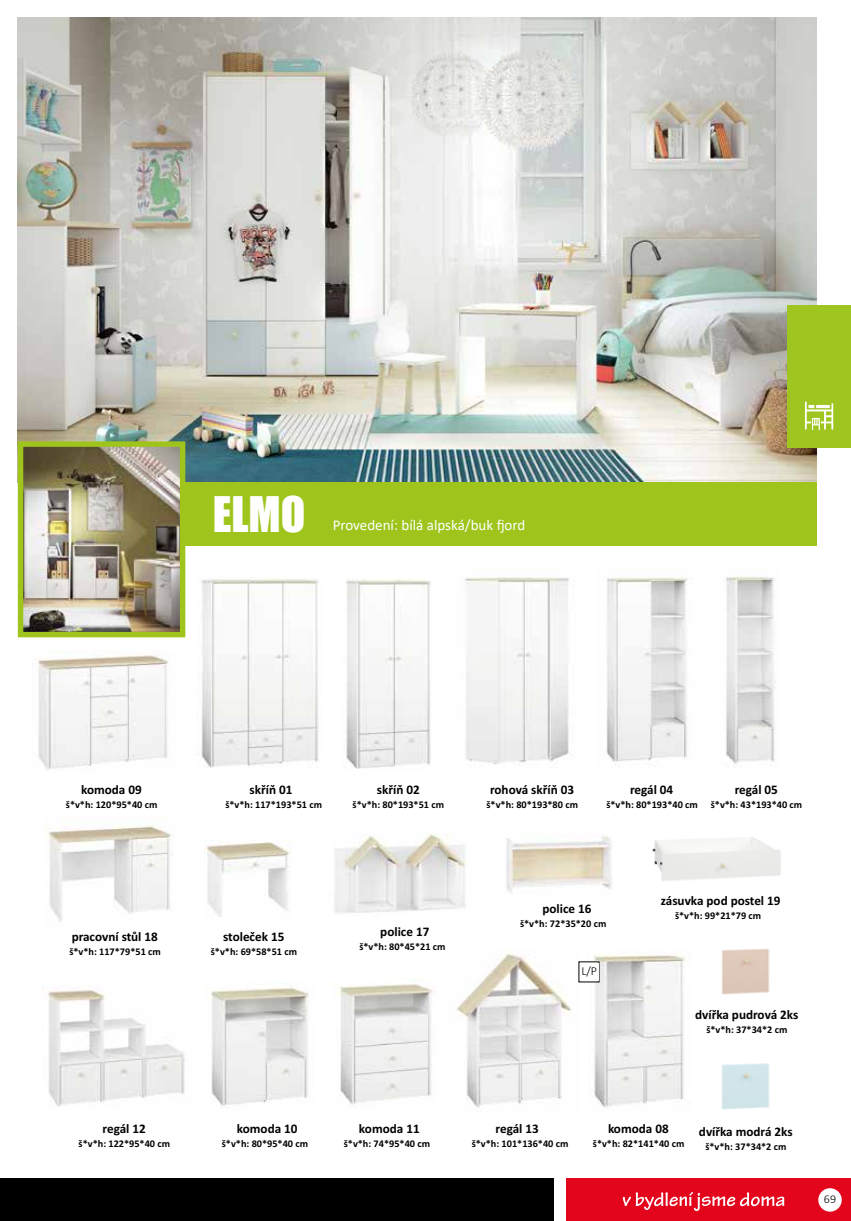
<style>
.page{position:relative;width:851px;height:1221px;background:#fff}
.page>*{position:absolute;margin:0;border:0;box-sizing:border-box;transform-origin:0 0}
.t1{font:45px "Impact";color:#fff}
.t2{font:15px "Calibri";color:#fff}
.t3{font:700 13.2px "Calibri";color:#000}
.t4{font:300 12.3px "Calibri";color:#000}
.t5{font:300 12px "Calibri";color:#000}
.t6{font:700 10.2px "Calibri";color:#000}
</style>
<div class="page">
<div style="left:566px;top:1178px;width:284px;height:42px;background:#e3051b"></div>
<svg style="left:622px;top:1192px;width:162px;height:18px"></svg>
<div style="left:0;top:1178px;width:553px;height:42px;background:#000"></div>
<div style="left:818px;top:1188px;width:23px;height:23px;background:#fff;border-radius:50%"></div>
<img style="left:463px;top:577px;width:106px;height:188px">
<img style="left:606px;top:577px;width:81px;height:185px">
<img style="left:726px;top:576px;width:49px;height:188px">
<img style="left:587px;top:953px;width:99px;height:155px">
<img style="left:38px;top:654px;width:132px;height:116px">
<img style="left:211px;top:986px;width:98px;height:121px">
<img style="left:339px;top:978px;width:97px;height:130px">
<img style="left:456px;top:952px;width:123px;height:156px">
<img style="left:206px;top:839px;width:85px;height:78px">
<img style="left:506px;top:835px;width:106px;height:58px">
<img style="left:334px;top:833px;width:132px;height:80px">
<img style="left:47px;top:825px;width:125px;height:97px">
<img style="left:652px;top:837px;width:129px;height:44px">
<img style="left:722px;top:1063px;width:48px;height:47px">
<img style="left:721px;top:948px;width:49px;height:47px">
<img style="left:201px;top:578px;width:118px;height:190px">
<img style="left:345px;top:579px;width:86px;height:190px">
<img style="left:42px;top:986px;width:143px;height:121px">
<img style="left:18px;top:17px;width:798px;height:465px">
<div style="left:19px;top:482px;width:797px;height:64px;background:#9fc51d"></div>
<div style="left:580px;top:963px;width:18px;height:17px;background:#fff"></div>
<div style="left:787px;top:305px;width:63px;height:142px;background:#9fc521"></div>
<svg style="left:804px;top:401px;width:29px;height:29px"></svg>
<img style="left:24px;top:447px;width:155px;height:184px">
<div style="left:18px;top:441px;width:167px;height:196px;border:5px solid #9fc51d"></div>
<h1 class="t1" style="left:213px;top:479px;width:94px">ELMO</h1>
<h2 class="t2" style="left:332px;top:515px;width:194px">Provedení: bílá alpská/buk fjord</h2>
<p class="t3" style="left:81px;top:781px;width:62px">komoda 09</p>
<p class="t6" style="left:66px;top:798px;width:93px">š*v*h: 120*95*40 cm</p>
<p class="t3" style="left:249px;top:781px;width:44px">skříň 01</p>
<p class="t6" style="left:225px;top:798px;width:98px">š*v*h: 117*193*51 cm</p>
<p class="t3" style="left:377px;top:781px;width:44px">skříň 02</p>
<p class="t6" style="left:352px;top:798px;width:93px">š*v*h: 80*193*51 cm</p>
<p class="t3" style="left:490px;top:781px;width:85px">rohová skříň 03</p>
<p class="t6" style="left:486px;top:798px;width:93px">š*v*h: 80*193*80 cm</p>
<p class="t3" style="left:630px;top:781px;width:45px">regál 04</p>
<p class="t6" style="left:606px;top:798px;width:93px">š*v*h: 80*193*40 cm</p>
<p class="t3" style="left:734px;top:781px;width:45px">regál 05</p>
<p class="t6" style="left:710px;top:798px;width:93px">š*v*h: 43*193*40 cm</p>
<p class="t3" style="left:72px;top:928px;width:88px">pracovní stůl 18</p>
<p class="t6" style="left:69px;top:945px;width:93px">š*v*h: 117*79*51 cm</p>
<p class="t3" style="left:223px;top:928px;width:63px">stoleček 15</p>
<p class="t6" style="left:211px;top:945px;width:88px">š*v*h: 69*58*51 cm</p>
<p class="t3" style="left:380px;top:922px;width:51px">police 17</p>
<p class="t6" style="left:359px;top:939px;width:88px">š*v*h: 80*45*21 cm</p>
<p class="t3" style="left:542px;top:900px;width:51px">police 16</p>
<p class="t6" style="left:520px;top:917px;width:88px">š*v*h: 72*35*20 cm</p>
<p class="t3" style="left:660px;top:891px;width:121px">zásuvka pod postel 19</p>
<p class="t6" style="left:675px;top:908px;width:88px">š*v*h: 99*21*79 cm</p>
<p class="t4" style="left:581px;top:963px;width:17px">L/P</p>
<p class="t3" style="left:695px;top:1006px;width:105px">dvířka pudrová 2ks</p>
<p class="t6" style="left:706px;top:1023px;width:83px">š*v*h: 37*34*2 cm</p>
<p class="t3" style="left:102px;top:1119px;width:45px">regál 12</p>
<p class="t6" style="left:79px;top:1136px;width:93px">š*v*h: 122*95*40 cm</p>
<p class="t3" style="left:237px;top:1119px;width:62px">komoda 10</p>
<p class="t6" style="left:222px;top:1136px;width:88px">š*v*h: 80*95*40 cm</p>
<p class="t3" style="left:359px;top:1119px;width:62px">komoda 11</p>
<p class="t6" style="left:344px;top:1136px;width:88px">š*v*h: 74*95*40 cm</p>
<p class="t3" style="left:495px;top:1119px;width:45px">regál 13</p>
<p class="t6" style="left:471px;top:1136px;width:98px">š*v*h: 101*136*40 cm</p>
<p class="t3" style="left:608px;top:1119px;width:62px">komoda 08</p>
<p class="t6" style="left:592px;top:1136px;width:93px">š*v*h: 82*141*40 cm</p>
<p class="t3" style="left:698px;top:1123px;width:95px">dvířka modrá 2ks</p>
<p class="t6" style="left:705px;top:1140px;width:83px">š*v*h: 37*34*2 cm</p>
<p class="t5" style="left:823px;top:1191px;width:14px">69</p>
</div>
